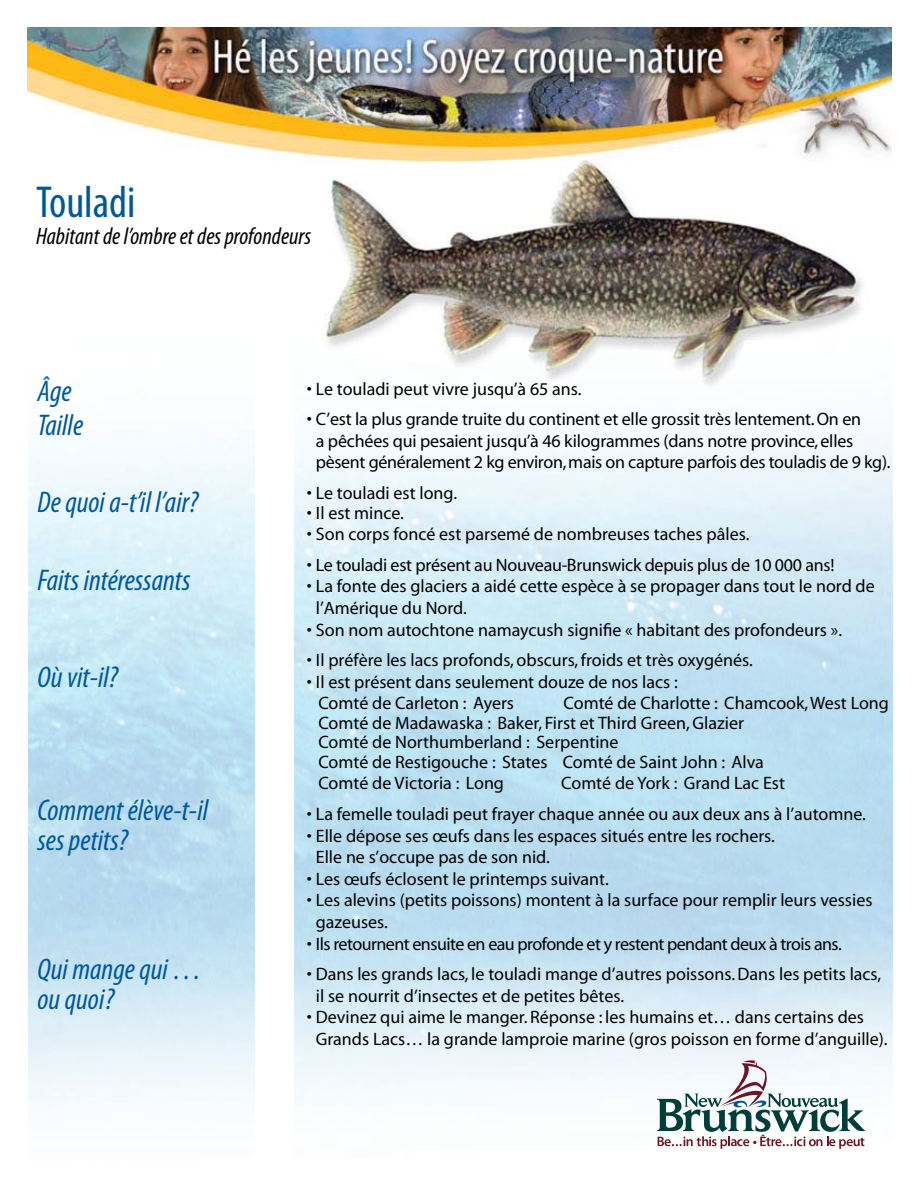
<style>
.page{position:relative;width:918px;height:1188px;background:#fff}
.page>*{position:absolute;margin:0;border:0;box-sizing:border-box;transform-origin:0 0}
.t1{font:condensed 45px "Myriad Pro";color:#00589c}
.t2{font:italic condensed 30px/30px "Myriad Pro";color:#00589c}
.t3{font:italic condensed 24px "Myriad Pro";color:#000}
.t4{font:18px/21.6px "Myriad";color:#000}
.t5{font:18px "Myriad";letter-spacing:-.03em;color:#000}
</style>
<div class="page">
<img style="left:27px;top:28px;width:865px;height:130px">
<svg style="left:657px;top:1060px;width:208px;height:89px"></svg>
<img style="left:317px;top:158px;width:567px;height:230px">
<h1 class="t1" style="left:36px;top:175px;width:101px">Touladi</h1>
<h3 class="t3" style="left:36px;top:221px;width:277px">Habitant de l’ombre et des profondeurs</h3>
<h2 class="t2" style="left:38px;top:373px;width:47px;line-height:34.5px">Âge<br>Taille</h2>
<h2 class="t2" style="left:38px;top:487px;width:162px">De quoi a-t’il l’air?</h2>
<h2 class="t2" style="left:38px;top:565px;width:155px">Faits intéressants</h2>
<h2 class="t2" style="left:38px;top:662px;width:82px">Où vit-il?</h2>
<h2 class="t2" style="left:38px;top:795px;width:172px">Comment élève-t-il ses petits?</h2>
<h2 class="t2" style="left:38px;top:954px;width:166px">Qui mange qui … ou quoi ?</h2>
<p class="t4" style="left:307px;top:379px;width:276px">• Le touladi peut vivre jusqu’à 65 ans.</p>
<p class="t4" style="left:316px;top:409px;width:576px;text-indent:-9px">• C’est la plus grande truite du continent et elle grossit très lentement. On en<br>a pêchées qui pesaient jusqu’à 46 kilogrammes (dans notre province, elles pèsent généralement 2 kg environ, mais on capture parfois des touladis de 9 kg).</p>
<p class="t4" style="left:307px;top:483px;width:152px">• Le touladi est long.</p>
<p class="t4" style="left:307px;top:503px;width:99px">• Il est mince.</p>
<p class="t4" style="left:307px;top:524px;width:444px">• Son corps foncé est parsemé de nombreuses taches pâles.</p>
<p class="t4" style="left:307px;top:555px;width:529px">• Le touladi est présent au Nouveau-Brunswick depuis plus de 10 000 ans!</p>
<p class="t4" style="left:316px;top:576px;width:560px;text-indent:-9px">• La fonte des glaciers a aidé cette espèce à se propager dans tout le nord de l’Amérique du Nord.</p>
<p class="t4" style="left:307px;top:620px;width:537px">• Son nom autochtone namaycush signifie « habitant des profondeurs ».</p>
<p class="t4" style="left:307px;top:650px;width:448px">• Il préfère les lacs profonds, obscurs, froids et très oxygénés.</p>
<p class="t4" style="left:318px;top:672px;width:361px;text-indent:-11px">• Il est présent dans seulement douze de nos lacs :<br>Comté de Carleton : Ayers</p>
<p class="t4" style="left:318px;top:694px;width:572px;line-height:19.5px;text-indent:245px">Comté de Charlotte : Chamcook, West Long Comté de Madawaska : Baker, First et Third Green, Glazier<br>Comté de Northumberland : Serpentine<br>Comté de Restigouche : States Comté de Saint John : Alva</p>
<p class="t4" style="left:318px;top:773px;width:187px">Comté de Victoria : Long</p>
<p class="t4" style="left:561px;top:773px;width:225px">Comté de York : Grand Lac Est</p>
<p class="t4" style="left:307px;top:804px;width:561px">• La femelle touladi peut frayer chaque année ou aux deux ans à l’automne.</p>
<p class="t4" style="left:316px;top:826px;width:461px;text-indent:-9px">• Elle dépose ses œufs dans les espaces situés entre les rochers.<br>Elle ne s’occupe pas de son nid.</p>
<p class="t4" style="left:307px;top:869px;width:303px">• Les œufs éclosent le printemps suivant.</p>
<p class="t4" style="left:316px;top:890px;width:558px;text-indent:-9px">• Les alevins (petits poissons) montent à la surface pour remplir leurs vessies gazeuses.</p>
<p class="t5" style="left:307px;top:935px;width:536px">• Ils retournent ensuite en eau profonde et y restent pendant deux à trois ans.</p>
<p class="t4" style="left:316px;top:964px;width:567px;text-indent:-9px">• Dans les grands lacs, le touladi mange d’autres poissons. Dans les petits lacs, il se nourrit d’insectes et de petites bêtes.</p>
<p class="t4" style="left:316px;top:1007px;width:573px;text-indent:-9px">• Devinez qui aime le manger. Réponse : les humains et… dans certains des<br>Grands Lacs… la grande lamproie marine (gros poisson en forme d’anguille).</p>
</div>
